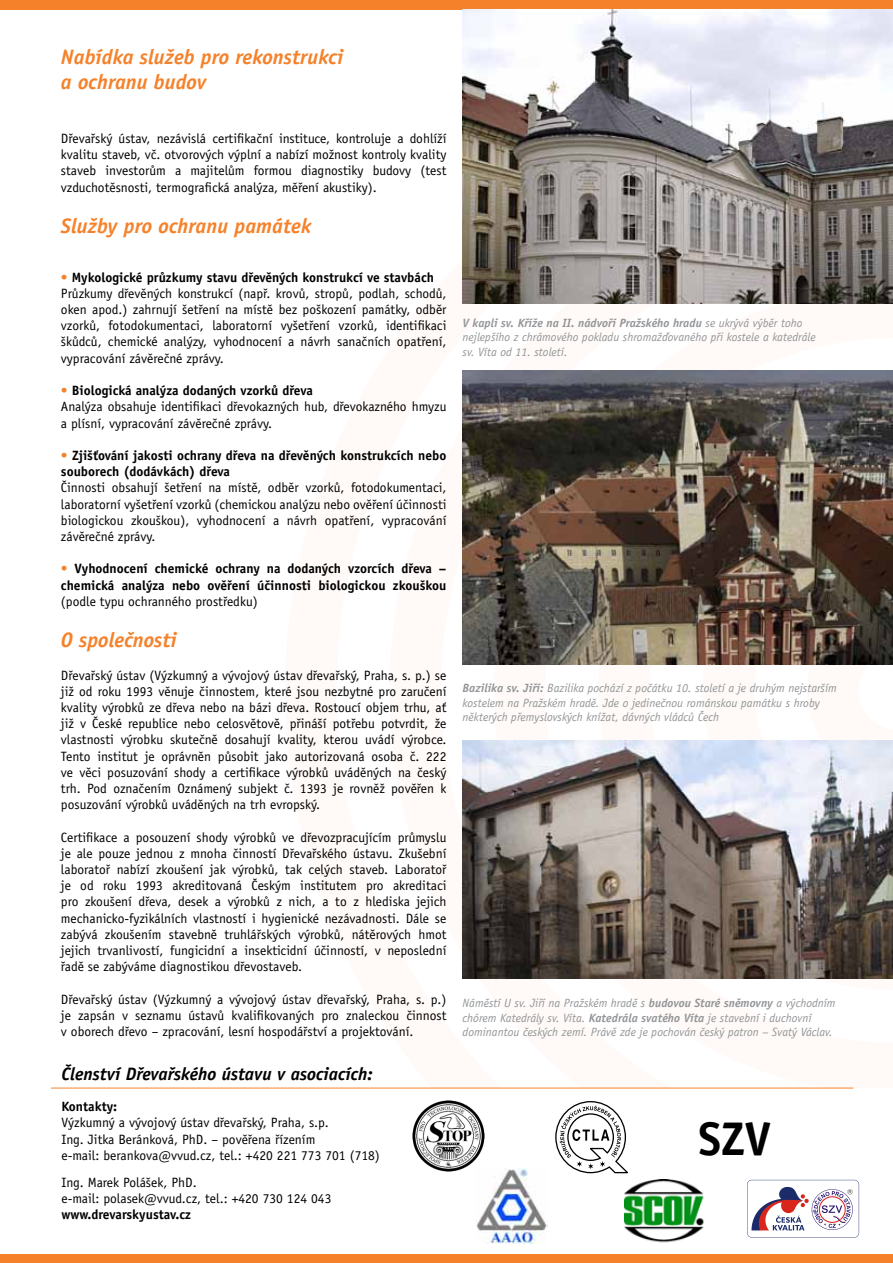
<style>
.page{position:relative;width:893px;height:1263px;background:#fff}
.page>*{position:absolute;margin:0;border:0;box-sizing:border-box;transform-origin:0 0}
.t1{font:700 47.25px "Officina Sans CE";color:#000}
.t2{font:italic 700 21px/25.2px "Officina Sans CE";color:#f5822b}
.t3{font:italic 700 18px "Officina Sans CE";color:#000}
.t4{font:13.5px/16.2px "Officina Sans CE";color:#000;text-align:justify}
.t5{font:700 13.5px/16.2px "Officina Sans CE";color:#000}
.t6{font:italic 12px/14.4px "Officina Sans CE";color:#939598}
.s1{font-weight:700;color:#f5822b}
.s2{font-weight:700}
.s3{color:#f5822b}
</style>
<div class="page">
<svg style="left:807px;top:664px;width:86px;height:1px"></svg>
<div style="left:0;top:0;width:893px;height:10px;background:#f5822b"></div>
<div style="left:0;top:1254px;width:893px;height:9px;background:#f5822b"></div>
<hr style="left:51px;top:1088px;width:802px;height:1px;background:#f5822b">
<svg style="left:747px;top:1180px;width:112px;height:57px"></svg>
<svg style="left:555px;top:1101px;width:73px;height:73px"></svg>
<img style="left:624px;top:1180px;width:80px;height:63px">
<img style="left:476px;top:1168px;width:72px;height:76px">
<img style="left:463px;top:10px;width:430px;height:294px">
<img style="left:463px;top:370px;width:430px;height:294px">
<img style="left:463px;top:740px;width:430px;height:239px">
<img style="left:413px;top:1100px;width:71px;height:71px">
<h2 class="t2" style="left:61px;top:44px;width:284px">Nabídka služeb pro rekonstrukci a ochranu budov</h2>
<p class="t4" style="left:61px;top:130px;width:387px">Dřevařský ústav, nezávislá certifikační instituce, kontroluje a dohlíží kvalitu staveb, vč. otvorových výplní a nabízí možnost kontroly kvality staveb investorům a majitelům formou diagnostiky budovy (test vzduchotěsnosti, termografická analýza, měření akustiky).</p>
<h2 class="t2" style="left:61px;top:214px;width:252px">Služby pro ochranu památek</h2>
<p class="t4" style="left:61px;top:269px;width:387px;text-align:left"><span class="s1">•</span> <span class="s2">Mykologické průzkumy stavu dřevěných konstrukcí ve stavbách </span>Průzkumy dřevěných konstrukcí (např. krovů, stropů, podlah, schodů, oken apod.) zahrnují šetření na místě bez poškození památky, odběr vzorků, fotodokumentaci, laboratorní vyšetření vzorků, identifikaci škůdců, chemické analýzy, vyhodnocení a návrh sanačních opatření, vypracování závěrečné zprávy.</p>
<p class="t4" style="left:61px;top:382px;width:387px;text-align:left"><span class="s1">•</span> <span class="s2">Biologická analýza dodaných vzorků dřeva<br></span>Analýza obsahuje identifikaci dřevokazných hub, dřevokazného hmyzu a plísní, vypracování závěrečné zprávy.</p>
<p class="t5" style="left:61px;top:447px;width:387px"><span class="s3">•</span> Zjišťování jakosti ochrany dřeva na dřevěných konstrukcích nebo souborech (dodávkách) dřeva</p>
<p class="t4" style="left:61px;top:480px;width:387px">Činnosti obsahují šetření na místě, odběr vzorků, fotodokumentaci, laboratorní vyšetření vzorků (chemickou analýzu nebo ověření účinnosti biologickou zkouškou), vyhodnocení a návrh opatření, vypracování závěrečné zprávy.</p>
<p class="t5" style="left:61px;top:561px;width:387px"><span class="s3">•</span> Vyhodnocení chemické ochrany na dodaných vzorcích dřeva – chemická analýza nebo ověření účinnosti biologickou zkouškou</p>
<p class="t4" style="left:61px;top:593px;width:198px">(podle typu ochranného prostředku)</p>
<h2 class="t2" style="left:61px;top:628px;width:117px">O společnosti</h2>
<p class="t4" style="left:61px;top:667px;width:387px">Dřevařský ústav (Výzkumný a vývojový ústav dřevařský, Praha, s. p.) se již od roku 1993 věnuje činnostem, které jsou nezbytné pro zaručení kvality výrobků ze dřeva nebo na bázi dřeva. Rostoucí objem trhu, ať již v České republice nebo celosvětově, přináší potřebu potvrdit, že vlastnosti výrobku skutečně dosahují kvality, kterou uvádí výrobce.<br>Tento institut je oprávněn působit jako autorizovaná osoba č. 222 ve věci posuzování shody a certifikace výrobků uváděných na český trh. Pod označením Oznámený subjekt č. 1393 je rovněž pověřen k posuzování výrobků uváděných na trh evropský.</p>
<p class="t4" style="left:61px;top:829px;width:387px">Certifikace a posouzení shody výrobků ve dřevozpracujícím průmyslu je ale pouze jednou z mnoha činností Dřevařského ústavu. Zkušební laboratoř nabízí zkoušení jak výrobků, tak celých staveb. Laboratoř je od roku 1993 akreditovaná Českým institutem pro akreditaci pro zkoušení dřeva, desek a výrobků z nich, a to z hlediska jejich mechanicko-fyzikálních vlastností i hygienické nezávadnosti. Dále se zabývá zkoušením stavebně truhlářských výrobků, nátěrových hmot jejich trvanlivostí, fungicidní a insekticidní účinností, v neposlední řadě se zabýváme diagnostikou dřevostaveb.</p>
<p class="t4" style="left:61px;top:991px;width:387px">Dřevařský ústav (Výzkumný a vývojový ústav dřevařský, Praha, s. p.) je zapsán v seznamu ústavů kvalifikovaných pro znaleckou činnost v oborech dřevo – zpracování, lesní hospodářství a projektování.</p>
<h3 class="t3" style="left:61px;top:1063px;width:313px">Členství Dřevařského ústavu v asociacích:</h3>
<p class="t5" style="left:61px;top:1099px;width:57px">Kontakty:</p>
<p class="t4" style="left:61px;top:1115px;width:320px;text-align:left">Výzkumný a vývojový ústav dřevařský, Praha, s.p.<br>Ing. Jitka Beránková, PhD. – pověřena řízením<br>e-mail: berankova@vvud.cz, tel.: +420 221 773 701 (718)</p>
<p class="t4" style="left:61px;top:1174px;width:271px">Ing. Marek Polášek, PhD.<br>e-mail: polasek@vvud.cz, tel.: +420 730 124 043</p>
<p class="t5" style="left:61px;top:1206px;width:131px">www.drevarskyustav.cz</p>
<p class="t6" style="left:463px;top:316px;width:355px"><span class="s2">V kapli sv. Kříže na II. nádvoří Pražského hradu</span> se ukrývá výběr toho nejlepšího z chrámového pokladu shromažďovaného při kostele a katedrále sv. Víta od 11. století.</p>
<p class="t6" style="left:463px;top:681px;width:376px"><span class="s2">Bazilika sv. Jiří:</span> Bazilika pochází z počátku 10. století a je druhým nejstarším kostelem na Pražském hradě. Jde o jedinečnou románskou památku s hroby některých přemyslovských knížat, dávných vládců Čech</p>
<p class="t6" style="left:463px;top:996px;width:375px">Náměstí U sv. Jiří na Pražském hradě s <span class="s2">budovou Staré sněmovny</span> a východním chórem Katedrály sv. Víta. <span class="s2">Katedrála svatého Víta</span> je stavební i duchovní dominantou českých zemí. Právě zde je pochován český patron – Svatý Václav.</p>
<h1 class="t1" style="left:698px;top:1111px;width:74px">SZV</h1>
</div>
